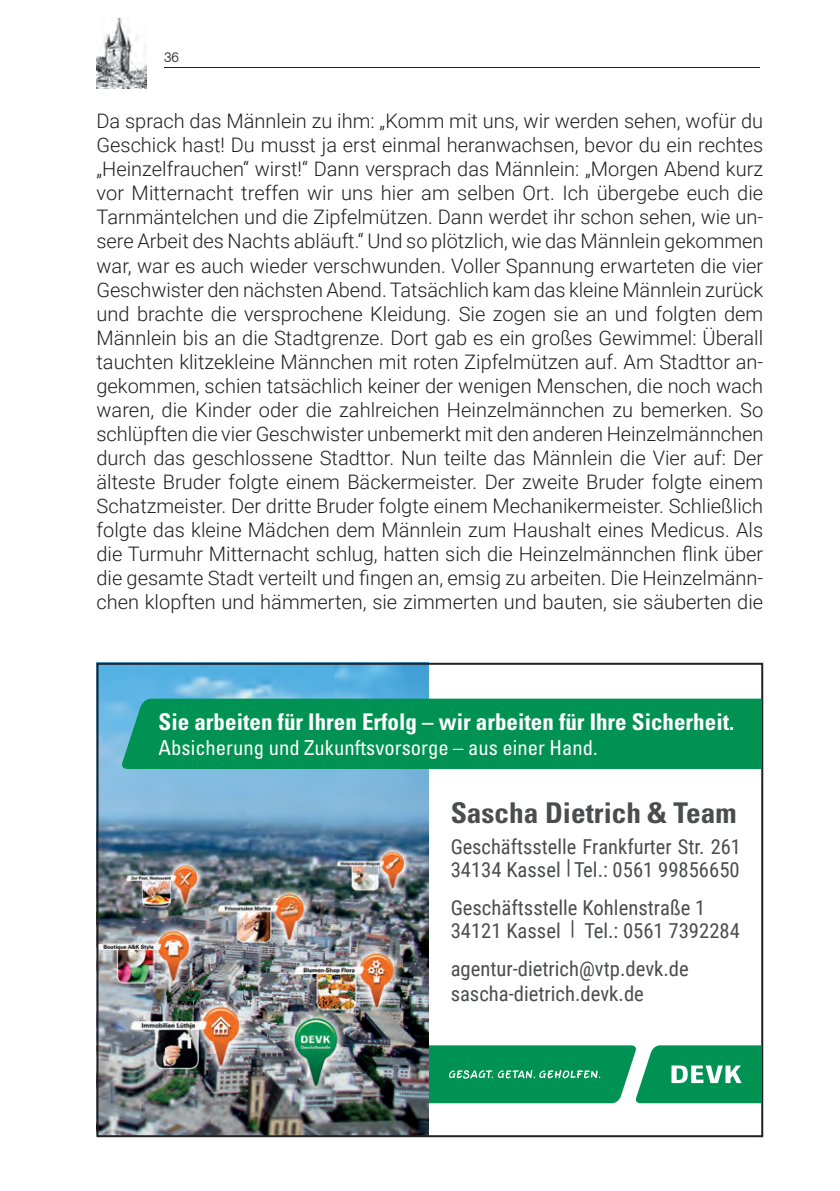
<style>
.page{position:relative;width:840px;height:1191px;background:#fff}
.page>*{position:absolute;margin:0;border:0;box-sizing:border-box;transform-origin:0 0}
.t1{font:700 condensed 28.6px "Univers";color:#4b4c4d}
.t2{font:700 condensed 23px "Univers";color:#fff}
.t3{font:20.6px/23px "Roboto Condensed";color:#4b4c4d}
.t4{font:condensed 20.6px "Univers";color:#fff}
.Fließtext{font:300 20px/24px "Roboto";color:#231f20;text-align:justify}
.t5{font:300 14px "Swiss 721 BT";color:#231f20}
</style>
<div class="page">
<hr style="left:164px;top:67px;width:595px;height:1px;background:#231f20">
<img style="left:96px;top:17px;width:50px;height:71px">
<svg style="left:428px;top:1045px;width:331px;height:58px;background:#1d9e66"></svg>
<img style="left:99px;top:666px;width:329px;height:468px">
<div style="left:122px;top:698px;width:637px;height:71px;background:#009252"></div>
<div style="left:96px;top:663px;width:666px;height:474px;border:2px solid #231f20"></div>
<p class="t5" style="left:164px;top:49px;width:16px">36</p>
<p class="Fließtext" style="left:96px;top:109px;width:668px">Da sprach das Männlein zu ihm: „Komm mit uns, wir werden sehen, wofür du Geschick hast! Du musst ja erst einmal heranwachsen, bevor du ein rechtes „Heinzelfrauchen“ wirst!“ Dann versprach das Männlein: „Morgen Abend kurz vor Mitternacht treffen wir uns hier am selben Ort. Ich übergebe euch die Tarnmäntelchen und die Zipfelmützen. Dann werdet ihr schon sehen, wie un&shy;sere Arbeit des Nachts abläuft.“ Und so plötzlich, wie das Männlein gekommen war, war es auch wieder verschwunden. Voller Spannung erwarteten die vier Geschwister den nächsten Abend. Tatsächlich kam das kleine Männlein zurück und brachte die versprochene Kleidung. Sie zogen sie an und folgten dem Männlein bis an die Stadtgrenze. Dort gab es ein großes Gewimmel: Überall tauchten klitzekleine Männchen mit roten Zipfelmützen auf. Am Stadttor an&shy;gekommen, schien tatsächlich keiner der wenigen Menschen, die noch wach waren, die Kinder oder die zahlreichen Heinzelmännchen zu bemerken. So schlüpften die vier Geschwister unbemerkt mit den anderen Heinzelmännchen durch das geschlossene Stadttor. Nun teilte das Männlein die Vier auf: Der älteste Bruder folgte einem Bäckermeister. Der zweite Bruder folgte einem Schatzmeister. Der dritte Bruder folgte einem Mechanikermeister. Schließlich folgte das kleine Mädchen dem Männlein zum Haushalt eines Medicus. Als die Turmuhr Mitternacht schlug, hatten sich die Heinzelmännchen flink über die gesamte Stadt verteilt und fingen an, emsig zu arbeiten. Die Heinzelmänn&shy;chen klopften und hämmerten, sie zimmerten und bauten, sie säuberten die</p>
<p class="t2" style="left:158px;top:707px;width:576px">Sie arbeiten für Ihren Erfolg – wir arbeiten für Ihre Sicherheit.</p>
<p class="t4" style="left:158px;top:734px;width:440px">Absicherung und Zukunftsvorsorge – aus einer Hand.</p>
<p class="t1" style="left:450px;top:795px;width:287px">Sascha Dietrich &amp; Team</p>
<p class="t3" style="left:450px;top:834px;width:291px">Geschäftsstelle Frankfurter Str. 261<br>34134 Kassel | Tel.: 0561 99856650</p>
<p class="t3" style="left:450px;top:895px;width:290px">Geschäftsstelle Kohlenstraße 1<br>34121 Kassel | Tel.: 0561 7392284</p>
<p class="t3" style="left:450px;top:955px;width:239px;line-height:24.8px">agentur-dietrich@vtp.devk.de sascha-dietrich.devk.de</p>
</div>
